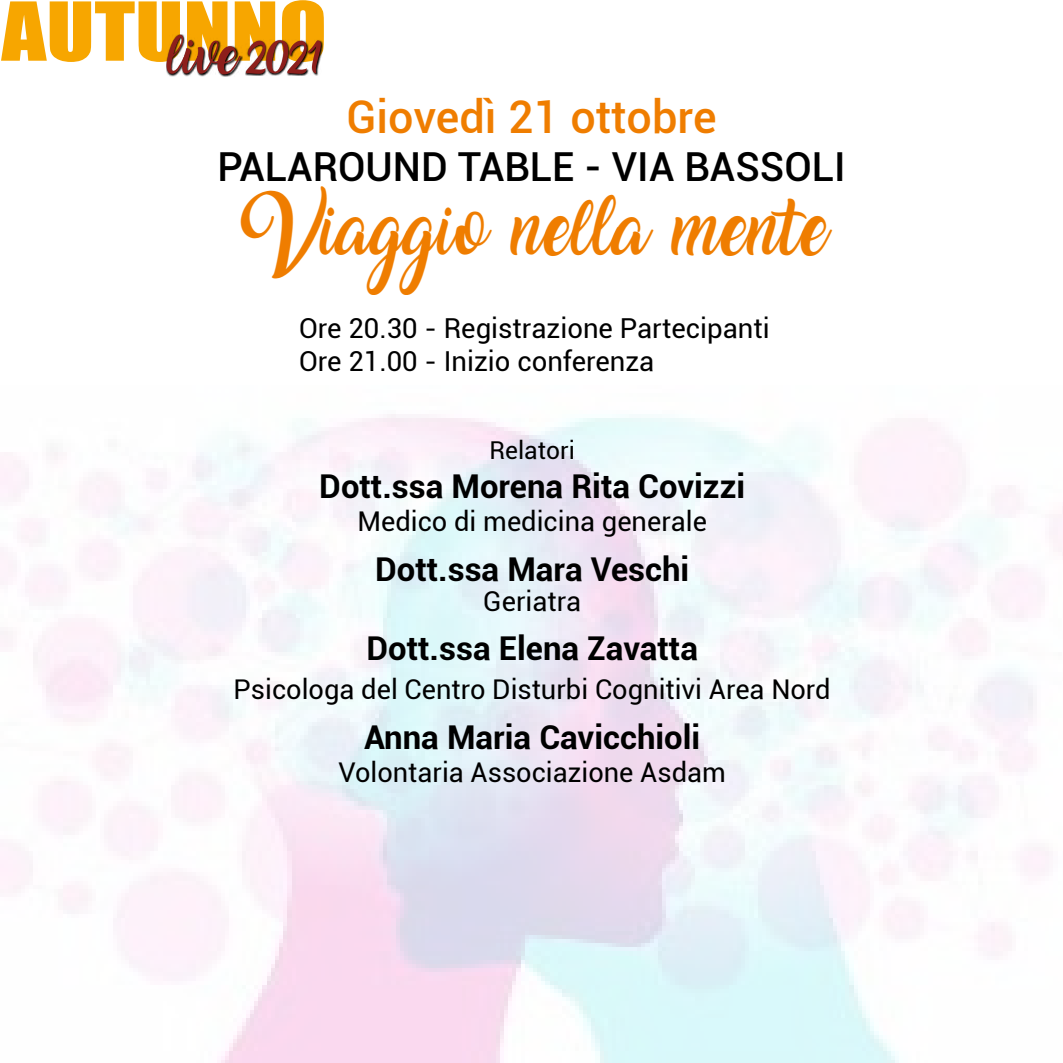
<style>
.page{position:relative;width:1063px;height:1063px;background:#fff}
.page>*{position:absolute;margin:0;border:0;box-sizing:border-box;transform-origin:0 0}
.t1{font:75px "Impact";color:#f7a600;scale:1.18 1}
.t2{font:50px "Amarillo";color:#ef7d00;scale:.95 1}
.t3{font:500 45px "Roboto";color:#ef7d00}
.t4{font:500 40px "Roboto";color:#000}
.t5{font:700 32.75px "Roboto";color:#000}
.t6{font:27.5px/33px "Roboto";color:#000}
.t7{font:27.25px "Roboto";color:#000}
.t8{font:24.5px "Roboto";color:#000}
</style>
<div class="page">
<svg style="left:246px;top:40px;width:77px;height:36px"></svg>
<svg style="left:166px;top:34px;width:67px;height:43px"></svg>
<svg style="left:167px;top:35px;width:154px;height:39px"></svg>
<h1 class="t1" style="left:2px;top:-27px;width:277px">AUTUNNO</h1>
<h3 class="t3" style="left:346px;top:86px;width:372px">Giovedì 21 ottobre</h3>
<h3 class="t4" style="left:217px;top:139px;width:630px">PALAROUND TABLE - VIA BASSOLI</h3>
<h2 class="t2" style="left:238px;top:208px;width:622px">Viaggio nella mente</h2>
<p class="t6" style="left:299px;top:311px;width:472px">Ore 20.30 - Registrazione Partecipanti<br>Ore 21.00 - Inizio conferenza</p>
<p class="t8" style="left:490px;top:433px;width:87px">Relatori</p>
<p class="t5" style="left:319px;top:464px;width:427px">Dott.ssa Morena Rita Covizzi</p>
<p class="t7" style="left:357px;top:502px;width:351px">Medico di medicina generale</p>
<p class="t5" style="left:375px;top:546px;width:316px">Dott.ssa Mara Veschi</p>
<p class="t7" style="left:483px;top:582px;width:100px">Geriatra</p>
<p class="t5" style="left:367px;top:625px;width:333px">Dott.ssa Elena Zavatta</p>
<p class="t7" style="left:234px;top:671px;width:599px">Psicologa del Centro Disturbi Cognitivi Area Nord</p>
<p class="t5" style="left:364px;top:714px;width:338px">Anna Maria Cavicchioli</p>
<p class="t7" style="left:338px;top:753px;width:389px">Volontaria Associazione Asdam</p>
</div>
